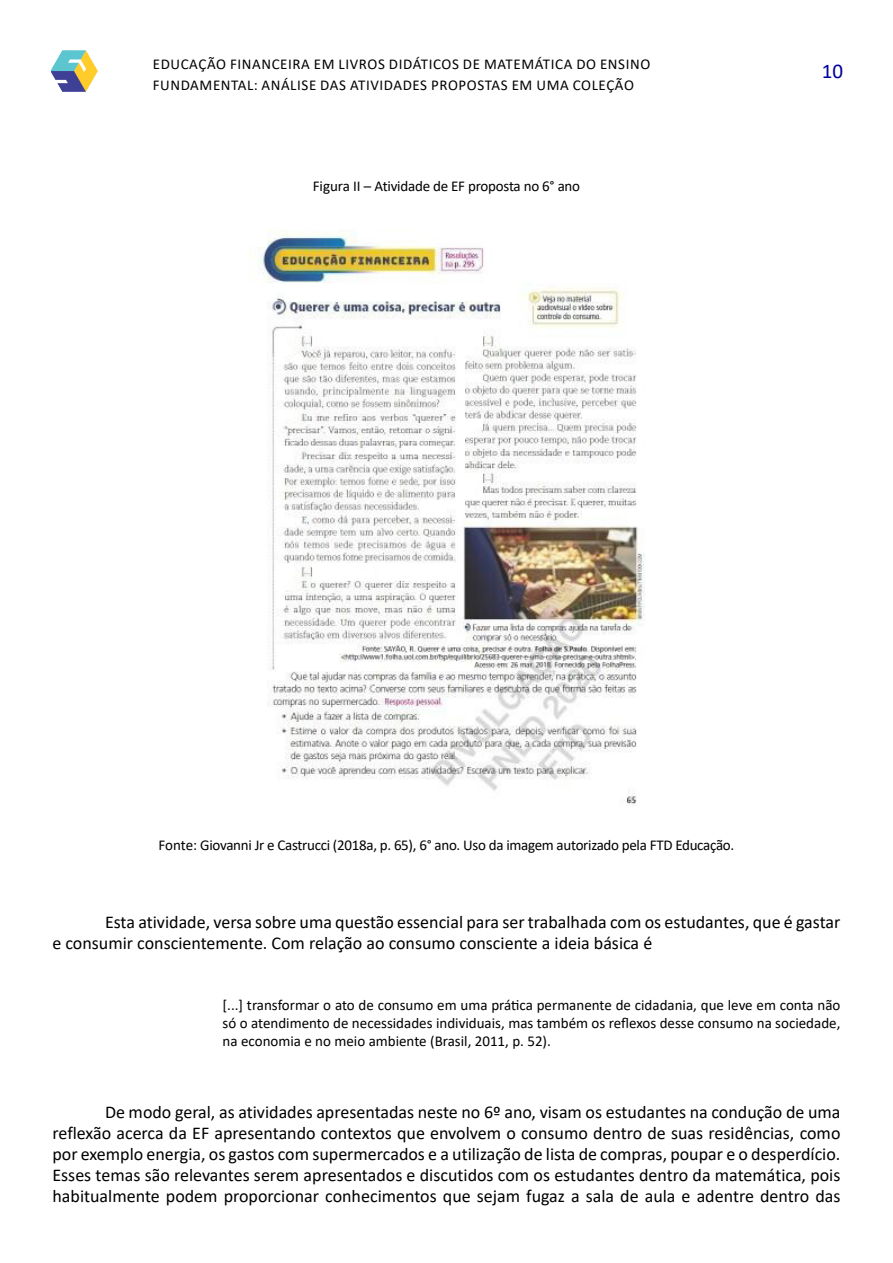
<style>
.page{position:relative;width:893px;height:1263px;background:#fff}
.page>*{position:absolute;margin:0;border:0;box-sizing:border-box;transform-origin:0 0}
.t1{font:21px "Calibri";color:#00009c}
.PARÁGRAFO_MATEMÁTICA{font:18px/21px "Calibri";color:#000}
.CITAÇÃO_MATEMÁTICA{font:15px/18px "Calibri";letter-spacing:.04em;color:#000}
.LEGENDAS{font:15px "Calibri";letter-spacing:-.02em;color:#000}
</style>
<div class="page">
<img style="left:51px;top:51px;width:47px;height:41px">
<img style="left:249px;top:230px;width:396px;height:575px">
<p class="CITAÇÃO_MATEMÁTICA" style="left:153px;top:53px;width:499px;line-height:21px">EDUCAÇÃO FINANCEIRA EM LIVROS DIDÁTICOS DE MATEMÁTICA DO ENSINO<br>FUNDAMENTAL: ANÁLISE DAS ATIVIDADES PROPOSTAS EM UMA COLEÇÃO</p>
<p class="LEGENDAS" style="left:313px;top:176px;width:269px">Figura II – Atividade de EF proposta no 6° ano</p>
<p class="t1" style="left:822px;top:56px;width:23px">10</p>
<p class="LEGENDAS" style="left:159px;top:834px;width:577px">Fonte: Giovanni Jr e Castrucci (2018a, p. 65), 6° ano. Uso da imagem autorizado pela FTD Educação.</p>
<p class="PARÁGRAFO_MATEMÁTICA" style="left:52px;top:911px;width:789px;text-indent:52px">Esta atividade, versa sobre uma questão essencial para ser trabalhada com os estudantes, que é gastar e consumir conscientemente. Com relação ao consumo consciente a ideia básica é</p>
<p class="CITAÇÃO_MATEMÁTICA" style="left:223px;top:996px;width:619px;text-align:justify">[...] transformar o ato de consumo em uma prática permanente de cidadania, que leve em conta não só o atendimento de necessidades individuais, mas também os reflexos desse consumo na sociedade, na economia e no meio ambiente (Brasil, 2011, p. 52).</p>
<p class="PARÁGRAFO_MATEMÁTICA" style="left:52px;top:1101px;width:789px;text-align:justify;text-indent:52px">De modo geral, as atividades apresentadas neste no 6º ano, visam os estudantes na condução de uma reflexão acerca da EF apresentando contextos que envolvem o consumo dentro de suas residências, como por exemplo energia, os gastos com supermercados e a utilização de lista de compras, poupar e o desperdício.<br>Esses temas são relevantes serem apresentados e discutidos com os estudantes dentro da matemática, pois habitualmente podem proporcionar conhecimentos que sejam fugaz a sala de aula e adentre dentro das</p>
</div>
